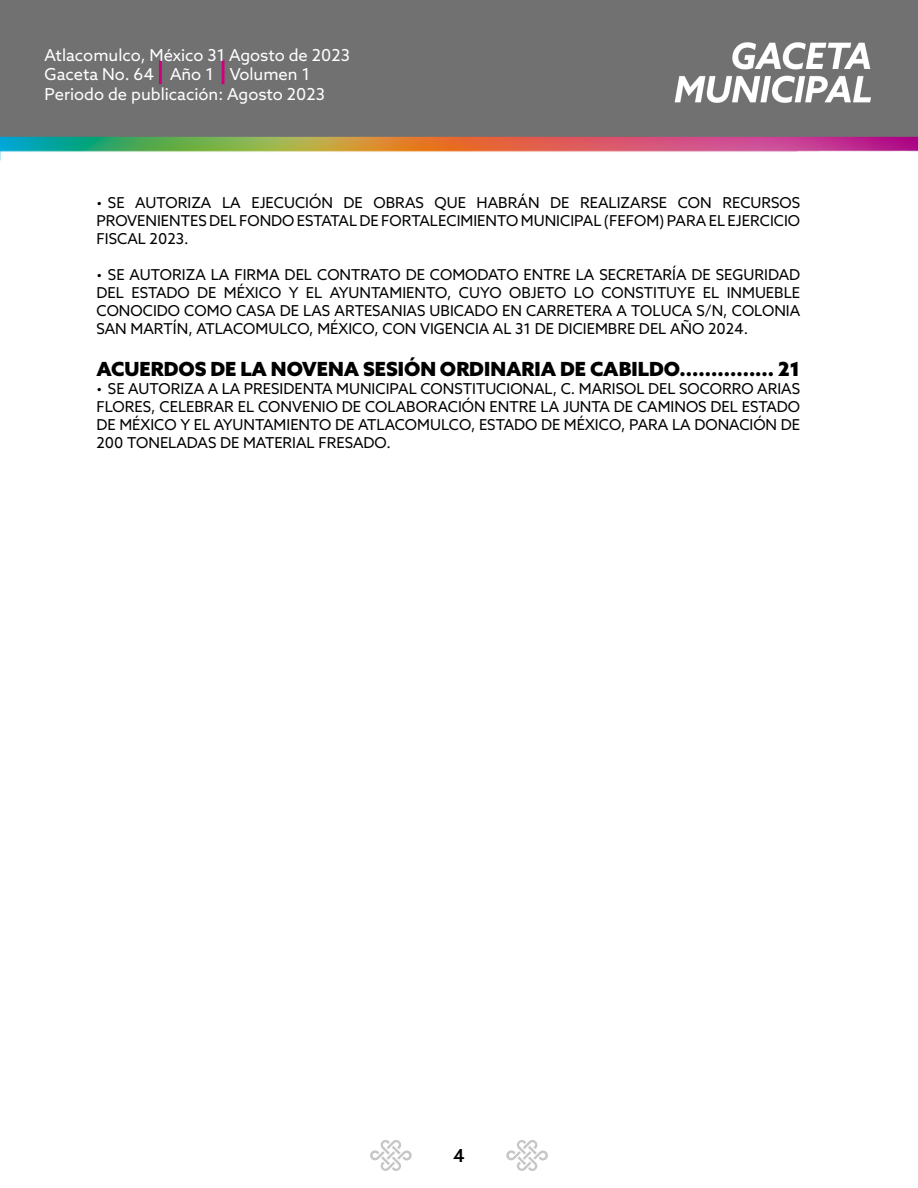
<style>
.page{position:relative;width:918px;height:1188px;background:#fff}
.page>*{position:absolute;margin:0;border:0;box-sizing:border-box;transform-origin:0 0}
.t1{font:900 19.5px "Azo Sans";color:#000}
.t2{font:500 18px "Azo Sans";color:#000}
.t3{font:16.5px/19.8px "Azo Sans";color:#fff}
.t4{font:15px/18px "Azo Sans";color:#000;text-align:justify}
</style>
<div class="page">
<img style="left:0;top:0;width:918px;height:161px">
<svg style="left:506px;top:1140px;width:42px;height:31px"></svg>
<svg style="left:370px;top:1140px;width:42px;height:31px"></svg>
<p class="t3" style="left:45px;top:45px;width:307px">Atlacomulco, México 31 Agosto de 2023<br>Gaceta No. 64 Año 1 Volumen 1<br>Periodo de publicación: Agosto 2023</p>
<p class="t4" style="left:97px;top:194px;width:705px">• SE AUTORIZA LA EJECUCIÓN DE OBRAS QUE HABRÁN DE REALIZARSE CON RECURSOS PROVENIENTES DEL FONDO ESTATAL DE FORTALECIMIENTO MUNICIPAL (FEFOM) PARA EL EJERCICIO FISCAL 2023.</p>
<p class="t4" style="left:97px;top:266px;width:705px">• SE AUTORIZA LA FIRMA DEL CONTRATO DE COMODATO ENTRE LA SECRETARÍA DE SEGURIDAD DEL ESTADO DE MÉXICO Y EL AYUNTAMIENTO, CUYO OBJETO LO CONSTITUYE EL INMUEBLE CONOCIDO COMO CASA DE LAS ARTESANIAS UBICADO EN CARRETERA A TOLUCA S/N, COLONIA SAN MARTÍN, ATLACOMULCO, MÉXICO, CON VIGENCIA AL 31 DE DICIEMBRE DEL AÑO 2024.</p>
<h1 class="t1" style="left:97px;top:356px;width:705px">ACUERDOS DE LA NOVENA SESIÓN ORDINARIA DE CABILDO............... 21</h1>
<p class="t4" style="left:97px;top:379px;width:705px">• SE AUTORIZA A LA PRESIDENTA MUNICIPAL CONSTITUCIONAL, C. MARISOL DEL SOCORRO ARIAS FLORES, CELEBRAR EL CONVENIO DE COLABORACIÓN ENTRE LA JUNTA DE CAMINOS DEL ESTADO DE MÉXICO Y EL AYUNTAMIENTO DE ATLACOMULCO, ESTADO DE MÉXICO, PARA LA DONACIÓN DE 200 TONELADAS DE MATERIAL FRESADO.</p>
<p class="t2" style="left:453px;top:1144px;width:13px">4</p>
</div>
